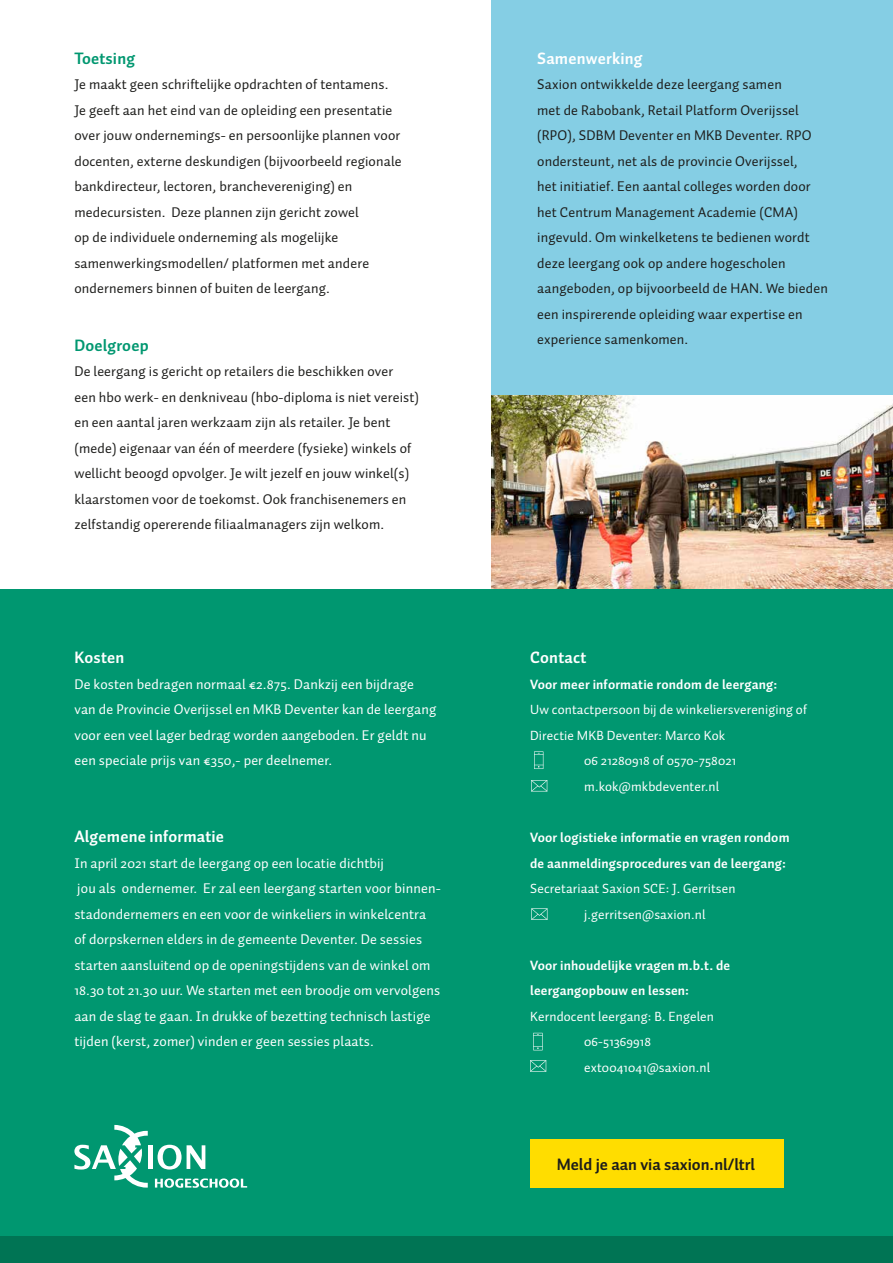
<style>
.page{position:relative;width:893px;height:1263px;background:#fff}
.page>*{position:absolute;margin:0;border:0;box-sizing:border-box;transform-origin:0 0}
.t1{font:700 16.5px "Auto Pro";letter-spacing:.01em;color:#fff}
.t2{font:700 16.5px "Auto Pro";color:#1d1d1b}
.t3{font:700 16.5px "Auto Pro";letter-spacing:.01em;color:#009770}
.t4{font:14.25px/25.5px "Auto Pro";letter-spacing:.01em;color:#1d1d1b}
.t5{font:14.25px/25.5px "Auto Pro";letter-spacing:.01em;color:#fff}
.t6{font:13.5px/25.5px "Auto Pro";letter-spacing:.01em;color:#fff}
.t7{font:700 13.5px/25.5px "Auto Pro";letter-spacing:.01em;color:#fff}
</style>
<div class="page">
<div style="left:491px;top:0;width:402px;height:436px;background:#85cee4"></div>
<img style="left:491px;top:395px;width:402px;height:194px">
<div style="left:0;top:589px;width:893px;height:674px;background:#009770"></div>
<div style="left:0;top:1237px;width:893px;height:26px;background:#007454"></div>
<svg style="left:155px;top:1178px;width:92px;height:10px"></svg>
<div style="left:148px;top:1145px;width:5px;height:24px;background:#fff"></div>
<svg style="left:158px;top:1145px;width:47px;height:24px"></svg>
<svg style="left:74px;top:1125px;width:74px;height:62px"></svg>
<div style="left:530px;top:1139px;width:254px;height:49px;background:#fd0"></div>
<svg style="left:533px;top:1033px;width:10px;height:17px"></svg>
<svg style="left:530px;top:1060px;width:16px;height:11px"></svg>
<svg style="left:534px;top:751px;width:9px;height:18px"></svg>
<svg style="left:531px;top:780px;width:16px;height:11px"></svg>
<svg style="left:531px;top:908px;width:16px;height:12px"></svg>
<p class="t3" style="left:74px;top:46px;width:62px">Toetsing</p>
<p class="t4" style="left:74px;top:71px;width:329px">Je maakt geen schriftelijke opdrachten of tentamens.<br>Je geeft aan het eind van de opleiding een presentatie over jouw ondernemings- en persoonlijke plannen voor docenten, externe deskundigen (bijvoorbeeld regionale bankdirecteur, lectoren, branchevereniging) en medecursisten. Deze plannen zijn gericht zowel<br>op de individuele onderneming als mogelijke samenwerkingsmodellen/ platformen met andere ondernemers binnen of buiten de leergang.</p>
<p class="t3" style="left:74px;top:333px;width:76px">Doelgroep</p>
<p class="t4" style="left:74px;top:358px;width:346px">De leergang is gericht op retailers die beschikken over<br>een hbo werk- en denkniveau (hbo-diploma is niet vereist) en een aantal jaren werkzaam zijn als retailer. Je bent (mede) eigenaar van één of meerdere (fysieke) winkels of wellicht beoogd opvolger. Je wilt jezelf en jouw winkel(s) klaarstomen voor de toekomst. Ook franchisenemers en zelfstandig opererende filiaalmanagers zijn welkom.</p>
<p class="t1" style="left:74px;top:646px;width:52px">Kosten</p>
<p class="t5" style="left:74px;top:671px;width:363px">De kosten bedragen normaal €2.875. Dankzij een bijdrage van de Provincie Overijssel en MKB Deventer kan de leergang voor een veel lager bedrag worden aangeboden. Er geldt nu een speciale prijs van €350,- per deelnemer.</p>
<p class="t1" style="left:74px;top:825px;width:151px">Algemene informatie</p>
<p class="t5" style="left:74px;top:850px;width:368px">In april 2021 start de leergang op een locatie dichtbij<br>jou als ondernemer. Er zal een leergang starten voor binnen&shy;stadondernemers en een voor de winkeliers in winkelcentra of dorpskernen elders in de gemeente Deventer. De sessies starten aansluitend op de openingstijdens van de winkel om 18.30 tot 21.30 uur. We starten met een broodje om vervolgens aan de slag te gaan. In drukke of bezetting technisch lastige tijden (kerst, zomer) vinden er geen sessies plaats.</p>
<p class="t1" style="left:537px;top:46px;width:107px">Samenwerking</p>
<p class="t4" style="left:537px;top:71px;width:292px">Saxion ontwikkelde deze leergang samen<br>met de Rabobank, Retail Platform Overijssel (RPO), SDBM Deventer en MKB Deventer. RPO ondersteunt, net als de provincie Overijssel,<br>het initiatief. Een aantal colleges worden door het Centrum Management Academie (CMA) ingevuld. Om winkelketens te bedienen wordt deze leergang ook op andere hogescholen aangeboden, op bijvoorbeeld de HAN. We bieden een inspirerende opleiding waar expertise en experience samenkomen.</p>
<p class="t1" style="left:530px;top:646px;width:58px">Contact</p>
<p class="t7" style="left:530px;top:671px;width:249px">Voor meer informatie rondom de leergang:</p>
<p class="t6" style="left:530px;top:697px;width:278px">Uw contactpersoon bij de winkeliersvereniging of</p>
<p class="t6" style="left:530px;top:722px;width:196px">Directie MKB Deventer: Marco Kok</p>
<p class="t6" style="left:584px;top:748px;width:153px">06 21280918 of 0570-758021</p>
<p class="t6" style="left:584px;top:773px;width:137px">m.kok@mkbdeventer.nl</p>
<p class="t7" style="left:530px;top:824px;width:261px">Voor logistieke informatie en vragen rondom de aanmeldingsprocedures van de leergang:</p>
<p class="t6" style="left:584px;top:875px;width:153px;text-indent:-54px">Secretariaat Saxion SCE: J. Gerritsen j.gerritsen@saxion.nl</p>
<p class="t7" style="left:530px;top:952px;width:202px">Voor inhoudelijke vragen m.b.t. de leergangopbouw en lessen:</p>
<p class="t6" style="left:584px;top:1003px;width:131px;text-indent:-54px">Kerndocent leergang: B. Engelen<br>06-51369918 ext0041041@saxion.nl</p>
<p class="t2" style="left:557px;top:1153px;width:200px">Meld je aan via saxion.nl/ltrl</p>
</div>
